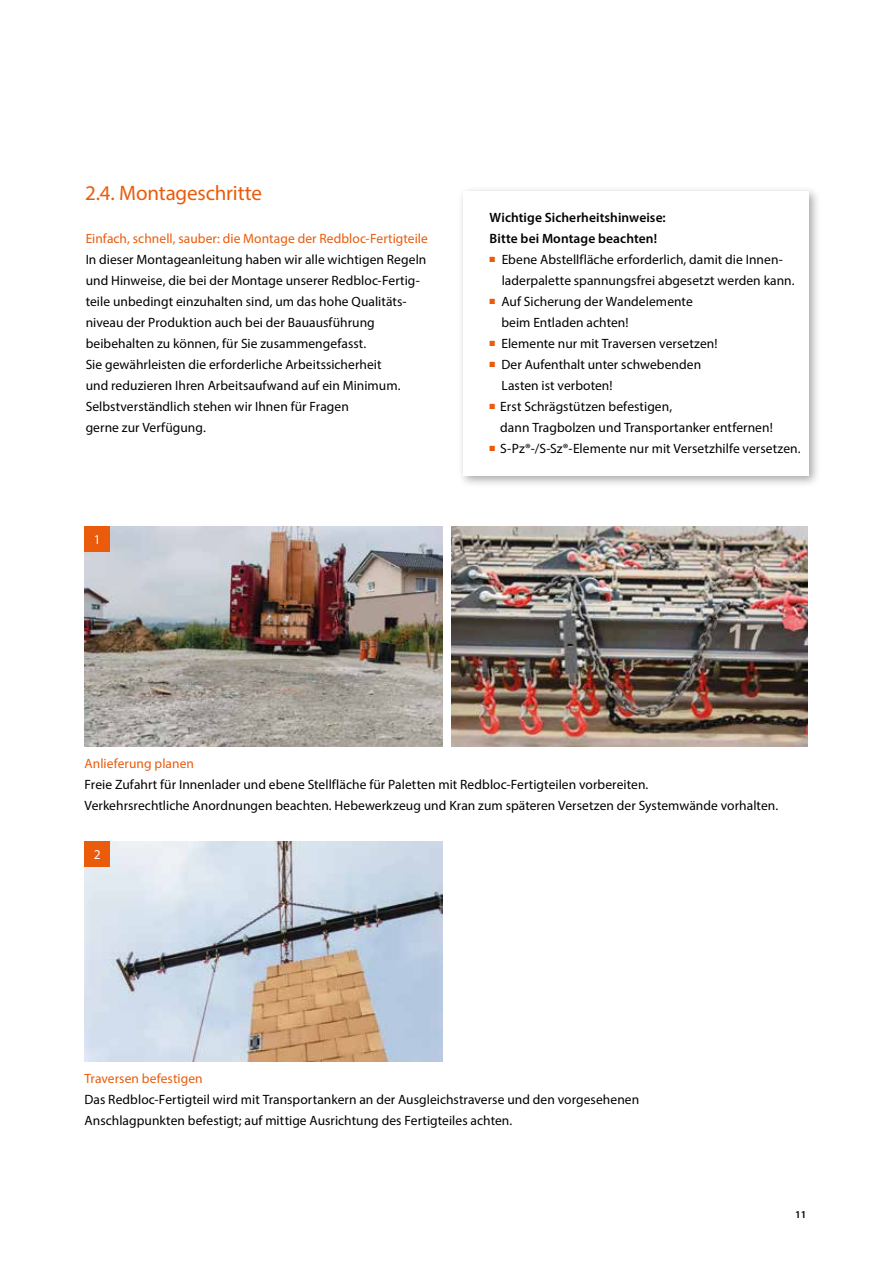
<style>
.page{position:relative;width:893px;height:1263px;background:#fff}
.page>*{position:absolute;margin:0;border:0;box-sizing:border-box;transform-origin:0 0}
.t1{font:21px "Myriad Pro";letter-spacing:-.01em;color:#ea5b0b}
.t2{font:13.5px/21px "Myriad Pro";letter-spacing:.005em;color:#000}
.t3{font:13.5px "Myriad Pro";letter-spacing:.005em;color:#ea5b0b}
.t4{font:600 13.5px/21px "Myriad Pro";letter-spacing:.005em;color:#000}
.t5{font:13.5px "Myriad Pro";color:#fff}
.t6{font:600 10.5px "Myriad Pro";color:#000}
.s1{color:#ea5b0b}
</style>
<div class="page">
<img style="left:85px;top:841px;width:357px;height:220px">
<div style="left:458px;top:185px;width:363px;height:303px;background:#000;opacity:.35"></div>
<div style="left:464px;top:191px;width:345px;height:285px;background:#fff"></div>
<img style="left:85px;top:526px;width:357px;height:221px">
<div style="left:85px;top:526px;width:25px;height:26px;background:#ea5b0b"></div>
<img style="left:451px;top:526px;width:357px;height:221px">
<div style="left:85px;top:841px;width:25px;height:25px;background:#ea5b0b"></div>
<h1 class="t1" style="left:85px;top:180px;width:179px">2.4. Montageschritte</h1>
<p class="t3" style="left:86px;top:230px;width:344px">Einfach, schnell, sauber: die Montage der Redbloc-Fertigteile</p>
<p class="t2" style="left:86px;top:248px;width:342px">In dieser Montageanleitung haben wir alle wichtigen Regeln und Hinweise, die bei der Montage unserer Redbloc-Fertig&shy;teile unbedingt einzuhalten sind, um das hohe Qualitäts&shy;niveau der Produktion auch bei der Bauausführung beibehalten zu können, für Sie zusammengefasst.<br>Sie gewährleisten die erforderliche Arbeitssicherheit<br>und reduzieren Ihren Arbeitsaufwand auf ein Minimum.<br>Selbstverständlich stehen wir Ihnen für Fragen<br>gerne zur Verfügung.</p>
<p class="t5" style="left:94px;top:531px;width:8px">1</p>
<p class="t4" style="left:490px;top:206px;width:178px">Wichtige Sicherheitshinweise:<br>Bitte bei Montage beachten!</p>
<p class="t2" style="left:502px;top:248px;width:293px;text-indent:-12px"><span class="s1">■</span> Ebene Abstellfläche erforderlich, damit die Innen&shy;laderpalette spannungsfrei abgesetzt werden kann.</p>
<p class="t2" style="left:501px;top:290px;width:193px;text-indent:-12px"><span class="s1">■</span> Auf Sicherung der Wandelemente beim Entladen achten!</p>
<p class="t2" style="left:490px;top:332px;width:229px"><span class="s1">■</span> Elemente nur mit Traversen versetzen!</p>
<p class="t2" style="left:501px;top:353px;width:201px;text-indent:-12px"><span class="s1">■</span> Der Aufenthalt unter schwebenden<br>Lasten ist verboten!</p>
<p class="t2" style="left:500px;top:395px;width:274px;text-indent:-11px"><span class="s1">■</span> Erst Schrägstützen befestigen,<br>dann Tragbolzen und Transportanker entfernen!</p>
<p class="t2" style="left:490px;top:437px;width:311px"><span class="s1">■</span> S-Pz®-/S-Sz®-Elemente nur mit Versetzhilfe versetzen.</p>
<p class="t3" style="left:85px;top:755px;width:111px">Anlieferung planen</p>
<p class="t2" style="left:85px;top:773px;width:694px">Freie Zufahrt für Innenlader und ebene Stellfläche für Paletten mit Redbloc-Fertigteilen vorbereiten.<br>Verkehrsrechtliche Anordnungen beachten. Hebewerkzeug und Kran zum späteren Versetzen der Systemwände vorhalten.</p>
<p class="t5" style="left:94px;top:846px;width:8px">2</p>
<p class="t3" style="left:85px;top:1070px;width:120px">Traversen befestigen</p>
<p class="t2" style="left:85px;top:1088px;width:556px">Das Redbloc-Fertigteil wird mit Transportankern an der Ausgleichstraverse und den vorgesehenen<br>Anschlagpunkten befestigt; auf mittige Ausrichtung des Fertigteiles achten.</p>
<p class="t6" style="left:795px;top:1208px;width:13px">11</p>
</div>
